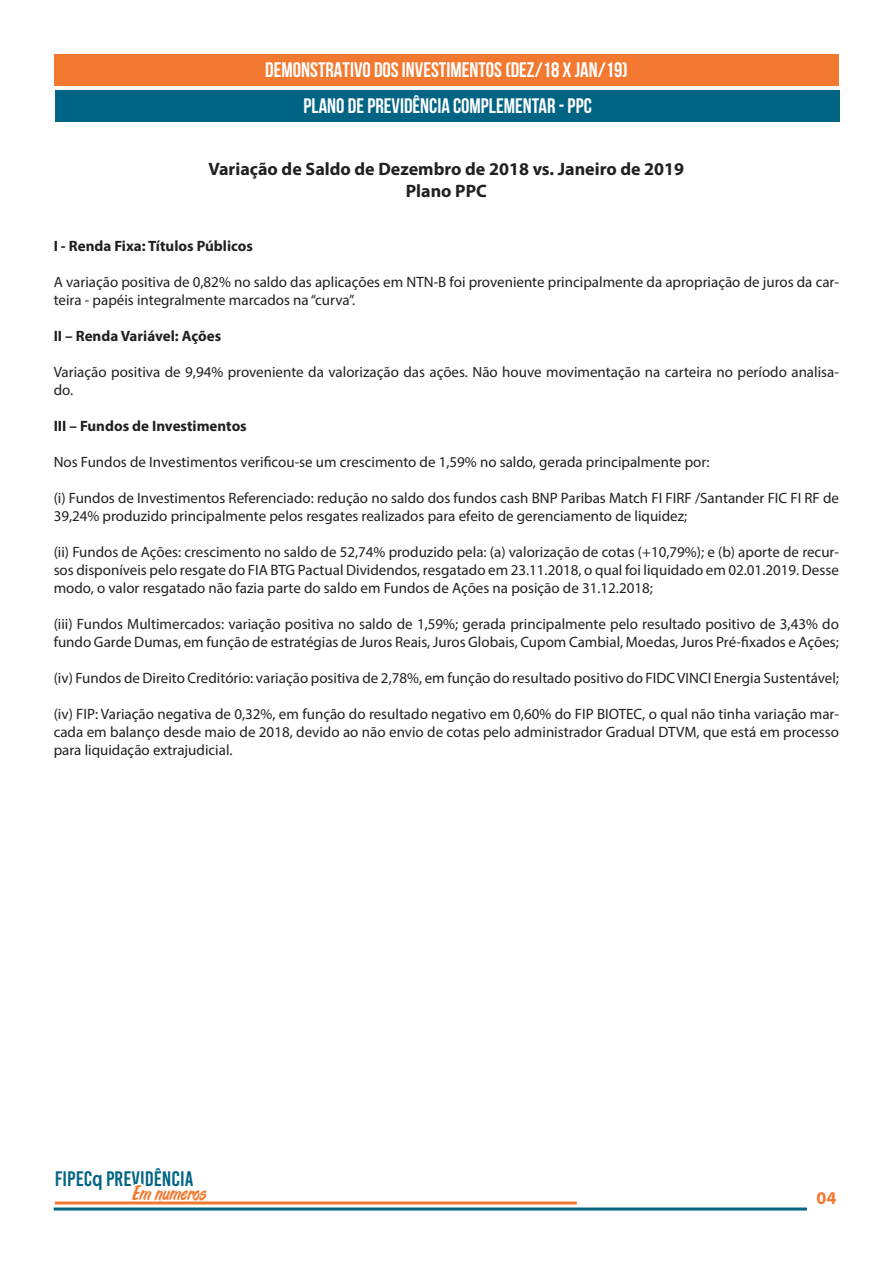
<style>
.page{position:relative;width:893px;height:1263px;background:#fff}
.page>*{position:absolute;margin:0;border:0;box-sizing:border-box;transform-origin:0 0}
.t1{font:22.5px "Fresh Daily";color:#f37930}
.t2{font:700 21px "Bebas Neue";color:#fff}
.t3{font:21px "Bebas Kai";color:#006484}
.t4{font:700 18px "Myriad Pro";color:#231f20}
.t5{font:700 18px "Myriad Pro";color:#f37930}
.t6{font:15px/18px "Myriad Pro";color:#231f20}
.t7{font:700 15px "Myriad Pro";color:#231f20}
.s1{font-family:"Mousse"}
</style>
<div class="page">
<div style="left:54px;top:54px;width:785px;height:32px;background:#f37930"></div>
<div style="left:55px;top:90px;width:785px;height:32px;background:#006484"></div>
<hr style="left:54px;top:1207px;width:753px;height:3px;background:#006484">
<svg style="left:53px;top:1201px;width:156px;height:10px"></svg>
<hr style="left:55px;top:1201px;width:522px;height:3px;background:#f37930">
<p class="t2" style="left:265px;top:58px;width:364px">DEMONSTRATIVO DOS INVESTIMENTOS (DEZ/18 X JAN/19)</p>
<p class="t2" style="left:304px;top:94px;width:290px">PLANO DE PREVIDÊNCIA COMPLEMENTAR - PPC</p>
<p class="t4" style="left:208px;top:157px;width:477px">Variação de Saldo de Dezembro de 2018 vs. Janeiro de 2019</p>
<p class="t4" style="left:406px;top:179px;width:83px">Plano PPC</p>
<p class="t7" style="left:54px;top:236px;width:201px">I - Renda Fixa: Títulos Públicos</p>
<p class="t6" style="left:54px;top:272px;width:787px">A variação positiva de 0,82% no saldo das aplicações em NTN-B foi proveniente principalmente da apropriação de juros da car&shy;teira - papéis integralmente marcados na “curva”.</p>
<p class="t7" style="left:54px;top:326px;width:169px">II – Renda Variável: Ações</p>
<p class="t6" style="left:54px;top:362px;width:787px">Variação positiva de 9,94% proveniente da valorização das ações. Não houve movimentação na carteira no período analisa&shy;do.</p>
<p class="t7" style="left:54px;top:416px;width:195px">III – Fundos de Investimentos</p>
<p class="t6" style="left:54px;top:452px;width:657px">Nos Fundos de Investimentos verificou-se um crescimento de 1,59% no saldo, gerada principalmente por:</p>
<p class="t6" style="left:54px;top:488px;width:787px">(i) Fundos de Investimentos Referenciado: redução no saldo dos fundos cash BNP Paribas Match FI FIRF /Santander FIC FI RF de<br>39,24% produzido principalmente pelos resgates realizados para efeito de gerenciamento de liquidez;</p>
<p class="t6" style="left:54px;top:542px;width:787px;text-align:justify">(ii) Fundos de Ações: crescimento no saldo de 52,74% produzido pela: (a) valorização de cotas (+10,79%); e (b) aporte de recur&shy;sos disponíveis pelo resgate do FIA BTG Pactual Dividendos, resgatado em 23.11.2018, o qual foi liquidado em 02.01.2019. Desse modo, o valor resgatado não fazia parte do saldo em Fundos de Ações na posição de 31.12.2018;</p>
<p class="t6" style="left:54px;top:614px;width:787px">(iii) Fundos Multimercados: variação positiva no saldo de 1,59%; gerada principalmente pelo resultado positivo de 3,43% do fundo Garde Dumas, em função de estratégias de Juros Reais, Juros Globais, Cupom Cambial, Moedas, Juros Pré-fixados e Ações;</p>
<p class="t6" style="left:54px;top:668px;width:787px">(iv) Fundos de Direito Creditório: variação positiva de 2,78%, em função do resultado positivo do FIDC VINCI Energia Sustentável;</p>
<p class="t6" style="left:54px;top:704px;width:787px;text-align:justify">(iv) FIP: Variação negativa de 0,32%, em função do resultado negativo em 0,60% do FIP BIOTEC, o qual não tinha variação mar&shy;cada em balanço desde maio de 2018, devido ao não envio de cotas pelo administrador Gradual DTVM, que está em processo para liquidação extrajudicial.</p>
<p class="t3" style="left:55px;top:1167px;width:140px">FIPEC<span class="s1">q</span> PREVIDÊNCIA</p>
<p class="t1" style="left:133px;top:1183px;width:75px">Em numeros</p>
<p class="t5" style="left:816px;top:1186px;width:21px">04</p>
</div>
